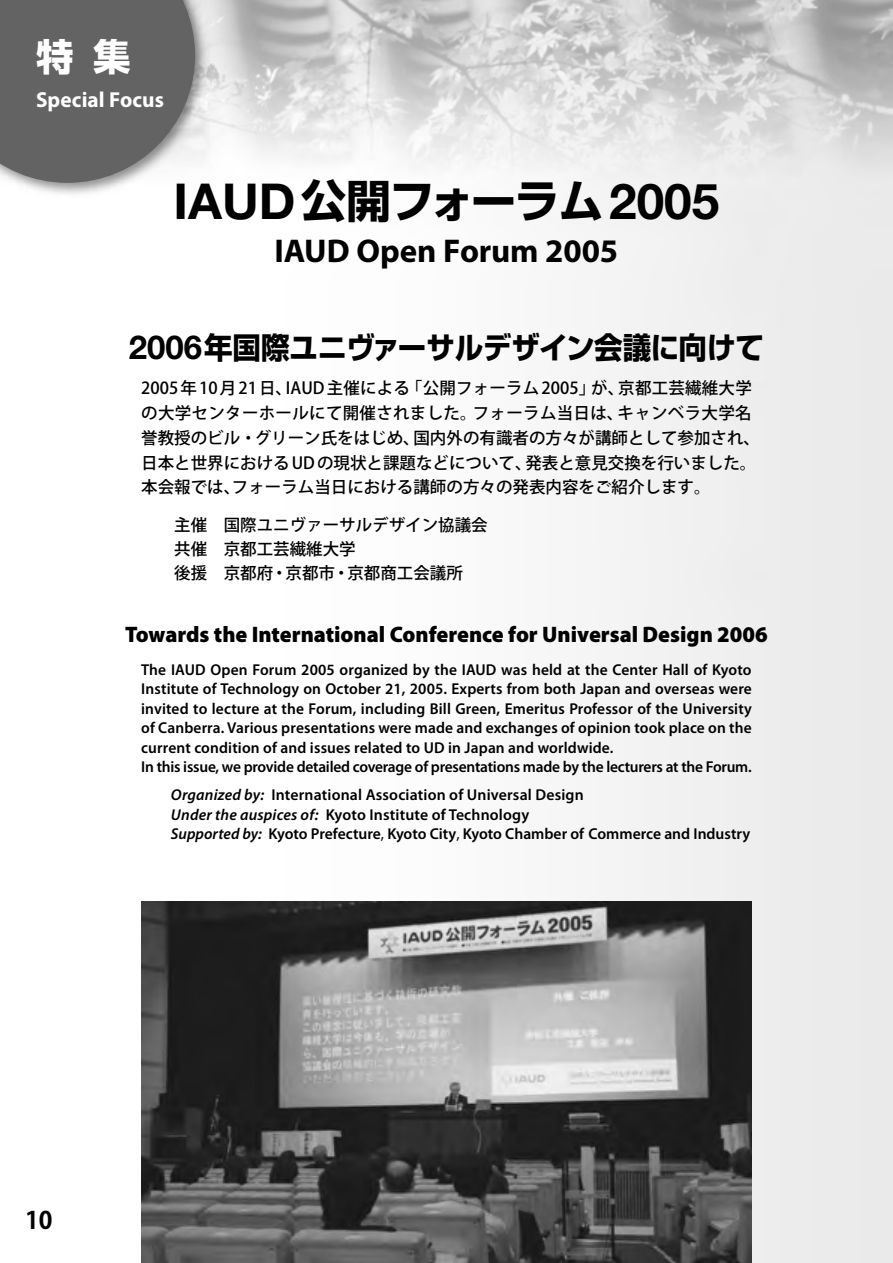
<style>
.page{position:relative;width:893px;height:1263px;background:#fff}
.page>*{position:absolute;margin:0;border:0;box-sizing:border-box;transform-origin:0 0}
.t1{font:700 49.5px "Helvetica Neue";color:#000}
.t2{font:700 37.5px "Shin Go Pro";color:#fff}
.t3{font:700 33px "Myriad Pro";letter-spacing:-.005em;color:#000}
.t4{font:700 30px "Shin Go Pro";letter-spacing:-.01em;color:#000;scale:.95 1}
.t5{font:700 24px "Koz Go Pro";color:#000}
.t6{font:900 22.5px "Myriad Pro";color:#000}
.t7{font:700 21.75px "Myriad Pro";letter-spacing:.005em;color:#fff}
.t8{font:500 16.5px/24.8px "Koz Go Pro";color:#000}
.t9{font:600 15.75px/19.5px "Myriad Pro";letter-spacing:.01em;color:#000}
.s1{font-family:"Shin Go Pro";font-size:45px}
.s2{font-family:"Helvetica Neue";font-size:33px}
.s3{font-style:italic}
.s4{font-weight:400}
</style>
<div class="page">
<img style="left:210px;top:0;width:683px;height:1263px">
<img style="left:141px;top:901px;width:611px;height:362px">
<img style="left:18px;top:0;width:192px;height:194px">
<svg style="left:0;top:0;width:195px;height:183px"></svg>
<h2 class="t2" style="left:36px;top:27px;width:96px">特 集</h2>
<h3 class="t7" style="left:36px;top:88px;width:129px">Special Focus</h3>
<h1 class="t1" style="left:174px;top:171px;width:547px">IAUD<span class="s1">公開フォーラム</span>2005</h1>
<p class="t3" style="left:275px;top:232px;width:345px">IAUD Open Forum 2005</p>
<h3 class="t4" style="left:129px;top:324px;width:670px"><span class="s2">2006</span>年国際ユニヴァーサルデザイン会議に向けて</h3>
<p class="t8" style="left:141px;top:377px;width:620px">2005 年 10 月 21 日、IAUD 主催による「公開フォーラム 2005」が、京都工芸繊維大学の大学センターホールにて開催されました。フォーラム当日は、キャンベラ大学名誉教授のビル・グリーン氏をはじめ、国内外の有識者の方々が講師として参加され、日本と世界における UD の現状と課題などについて、発表と意見交換を行いました。本会報では、フォーラム当日における講師の方々の発表内容をご紹介します。</p>
<p class="t8" style="left:174px;top:514px;width:315px;line-height:24px">主催　国際ユニヴァーサルデザイン協議会共催　京都工芸繊維大学<br>後援　京都府・京都市・京都商工会議所</p>
<p class="t6" style="left:125px;top:622px;width:644px">Towards the International Conference for Universal Design 2006</p>
<p class="t9" style="left:141px;top:660px;width:612px">The IAUD Open Forum 2005 organized by the IAUD was held at the Center Hall of Kyoto Institute of Technology on October 21, 2005. Experts from both Japan and overseas were invited to lecture at the Forum, including Bill Green, Emeritus Professor of the University of Canberra. Various presentations were made and exchanges of opinion took place on the current condition of and issues related to UD in Japan and worldwide.<br>In this issue, we provide detailed coverage of presentations made by the lecturers at the Forum.</p>
<p class="t9" style="left:171px;top:785px;width:581px"><span class="s3">Organized by:</span> International Association of Universal Design<br><span class="s3">Under the auspices of:</span> Kyoto Institute of Technology<br><span class="s3">Supported by:</span> Kyoto Prefecture<span class="s4">,</span> Kyoto City<span class="s4">,</span> Kyoto Chamber of Commerce and Industry</p>
<h3 class="t5" style="left:25px;top:1204px;width:29px">10</h3>
</div>
